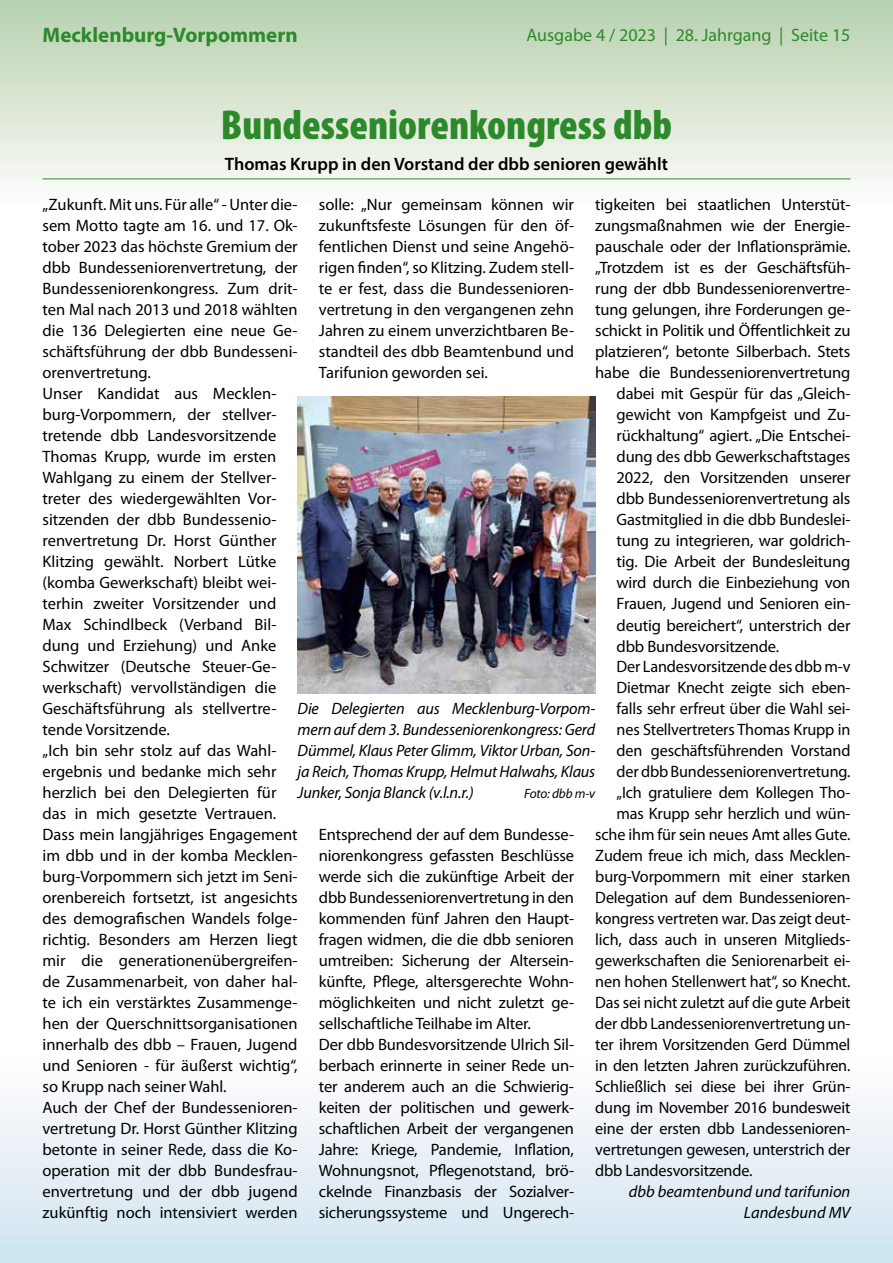
<style>
.page{position:relative;width:893px;height:1263px;background:#fff}
.page>*{position:absolute;margin:0;border:0;box-sizing:border-box;transform-origin:0 0}
.t1{font:900 condensed 42px "Myriad Pro";color:#2c8a2a}
.t2{font:700 21px "Myriad Pro";color:#2c8a2a}
.t3{font:600 18px "Myriad Pro";color:#000}
.t4{font:18px "Myriad Pro";color:#2c8a2a}
.t5{font:16.5px/21px "Myriad Pro";letter-spacing:-.01em;color:#000}
.t6{font:italic 16.5px/21px "Myriad Pro";letter-spacing:-.01em;color:#000;text-align:right}
.t7{font:italic 13.5px "Myriad Pro";letter-spacing:-.01em;color:#000}
</style>
<div class="page">
<div style="left:0;top:1050px;width:893px;height:213px;background:linear-gradient(to bottom,#fffeff,#cfe4ef)"></div>
<div style="left:0;top:0;width:893px;height:213px;background:linear-gradient(to bottom,#b8d1ae,#fdfcfb)"></div>
<svg style="left:0;top:1050px;width:1px;height:213px"></svg>
<svg style="left:0;top:0;width:1px;height:213px"></svg>
<hr style="left:43px;top:179px;width:807px;height:1px;background:#2c8a2a">
<img style="left:298px;top:397px;width:297px;height:296px">
<p class="t2" style="left:43px;top:21px;width:257px">Mecklenburg-Vorpommern</p>
<p class="t4" style="left:526px;top:24px;width:325px">Ausgabe 4 / 2023 | 28. Jahrgang | Seite 15</p>
<h1 class="t1" style="left:221px;top:98px;width:453px">Bundesseniorenkongress dbb</h1>
<p class="t3" style="left:225px;top:153px;width:445px">Thomas Krupp in den Vorstand der dbb senioren gewählt</p>
<p class="t5" style="left:43px;top:194px;width:257px">„Zukunft. Mit uns. Für alle“ - Unter die&shy;sem Motto tagte am 16. und 17. Ok&shy;tober 2023 das höchste Gremium der dbb Bundesseniorenvertretung, der Bundesseniorenkongress. Zum drit&shy;ten Mal nach 2013 und 2018 wählten die 136 Delegierten eine neue Ge&shy;schäftsführung der dbb Bundesseni&shy;orenvertretung.<br>Unser Kandidat aus Mecklen&shy;burg-Vorpommern, der stellver&shy;tretende dbb Landesvorsitzende Thomas Krupp, wurde im ersten Wahlgang zu einem der Stellver&shy;treter des wiedergewählten Vor&shy;sitzenden der dbb Bundessenio&shy;renvertretung Dr. Horst Günther Klitzing gewählt. Norbert Lütke (komba Gewerkschaft) bleibt wei&shy;terhin zweiter Vorsitzender und Max Schindlbeck (Verband Bil&shy;dung und Erziehung) und Anke Schwitzer (Deutsche Steuer-Ge&shy;werkschaft) vervollständigen die Geschäftsführung als stellvertre&shy;tende Vorsitzende.<br>„Ich bin sehr stolz auf das Wahl&shy;ergebnis und bedanke mich sehr herzlich bei den Delegierten für das in mich gesetzte Vertrauen.<br>Dass mein langjähriges Engagement im dbb und in der komba Mecklen&shy;burg-Vorpommern sich jetzt im Seni&shy;orenbereich fortsetzt, ist angesichts des demografischen Wandels folge&shy;richtig. Besonders am Herzen liegt mir die generationenübergreifen&shy;de Zusammenarbeit, von daher hal&shy;te ich ein verstärktes Zusammenge&shy;hen der Querschnittsorganisationen innerhalb des dbb – Frauen, Jugend und Senioren - für äußerst wichtig“, so Krupp nach seiner Wahl.<br>Auch der Chef der Bundessenioren&shy;vertretung Dr. Horst Günther Klitzing betonte in seiner Rede, dass die Ko&shy;operation mit der dbb Bundesfrau&shy;envertretung und der dbb jugend zukünftig noch intensiviert werden</p>
<p class="t5" style="left:319px;top:194px;width:257px;text-align:justify">solle: „Nur gemeinsam können wir zukunftsfeste Lösungen für den öf&shy;fentlichen Dienst und seine Angehö&shy;rigen finden“, so Klitzing. Zudem stell&shy;te er fest, dass die Bundessenioren&shy;vertretung in den vergangenen zehn Jahren zu einem unverzichtbaren Be&shy;standteil des dbb Beamtenbund und Tarifunion geworden sei.</p>
<p class="t5" style="left:595px;top:194px;width:257px">tigkeiten bei staatlichen Unterstüt-</p>
<p class="t5" style="left:595px;top:215px;width:257px">zungsmaßnahmen wie der Energie-</p>
<p class="t5" style="left:595px;top:236px;width:257px">pauschale oder der Inflationsprämie.</p>
<p class="t5" style="left:595px;top:257px;width:257px">„Trotzdem ist es der Geschäftsfüh-</p>
<p class="t5" style="left:595px;top:278px;width:257px">rung der dbb Bundesseniorenvertre-</p>
<p class="t5" style="left:595px;top:299px;width:257px">tung gelungen, ihre Forderungen ge-</p>
<p class="t5" style="left:595px;top:320px;width:257px">schickt in Politik und Öffentlichkeit zu</p>
<p class="t5" style="left:595px;top:341px;width:257px">platzieren“, betonte Silberbach. Stets</p>
<p class="t5" style="left:595px;top:362px;width:257px">habe die Bundesseniorenvertretung</p>
<p class="t5" style="left:617px;top:383px;width:235px">dabei mit Gespür für das „Gleich-</p>
<p class="t5" style="left:617px;top:404px;width:235px">gewicht von Kampfgeist und Zu-</p>
<p class="t5" style="left:617px;top:425px;width:235px">rückhaltung“ agiert. „Die Entschei-</p>
<p class="t5" style="left:617px;top:446px;width:235px">dung des dbb Gewerkschaftstages</p>
<p class="t5" style="left:617px;top:467px;width:235px">2022, den Vorsitzenden unserer</p>
<p class="t5" style="left:617px;top:488px;width:235px">dbb Bundesseniorenvertretung als</p>
<p class="t5" style="left:617px;top:509px;width:235px">Gastmitglied in die dbb Bundeslei-</p>
<p class="t5" style="left:617px;top:530px;width:235px">tung zu integrieren, war goldrich-</p>
<p class="t5" style="left:617px;top:551px;width:235px">tig. Die Arbeit der Bundesleitung</p>
<p class="t5" style="left:617px;top:572px;width:235px">wird durch die Einbeziehung von</p>
<p class="t5" style="left:617px;top:593px;width:235px">Frauen, Jugend und Senioren ein-</p>
<p class="t5" style="left:617px;top:614px;width:235px">deutig bereichert“, unterstrich der</p>
<p class="t5" style="left:617px;top:635px;width:164px">dbb Bundesvorsitzende.</p>
<p class="t5" style="left:617px;top:656px;width:235px">Der Landesvorsitzende des dbb m-v</p>
<p class="t5" style="left:617px;top:677px;width:235px">Dietmar Knecht zeigte sich eben-</p>
<p class="t5" style="left:617px;top:698px;width:235px">falls sehr erfreut über die Wahl sei-</p>
<p class="t5" style="left:617px;top:719px;width:235px">nes Stellvertreters Thomas Krupp in</p>
<p class="t5" style="left:617px;top:740px;width:235px">den geschäftsführenden Vorstand</p>
<p class="t5" style="left:617px;top:761px;width:235px">der dbb Bundesseniorenvertretung.</p>
<p class="t5" style="left:617px;top:782px;width:235px">„Ich gratuliere dem Kollegen Tho-</p>
<p class="t5" style="left:617px;top:803px;width:235px">mas Krupp sehr herzlich und wün-</p>
<p class="t5" style="left:595px;top:824px;width:257px">sche ihm für sein neues Amt alles Gute.</p>
<p class="t5" style="left:595px;top:845px;width:257px">Zudem freue ich mich, dass Mecklen-</p>
<p class="t5" style="left:595px;top:866px;width:257px">burg-Vorpommern mit einer starken</p>
<p class="t5" style="left:595px;top:887px;width:257px">Delegation auf dem Bundessenioren-</p>
<p class="t5" style="left:595px;top:908px;width:257px">kongress vertreten war. Das zeigt deut-</p>
<p class="t5" style="left:595px;top:929px;width:257px">lich, dass auch in unseren Mitglieds-</p>
<p class="t5" style="left:595px;top:950px;width:257px">gewerkschaften die Seniorenarbeit ei-</p>
<p class="t5" style="left:595px;top:971px;width:257px">nen hohen Stellenwert hat“, so Knecht.</p>
<p class="t5" style="left:595px;top:992px;width:257px">Das sei nicht zuletzt auf die gute Arbeit</p>
<p class="t5" style="left:595px;top:1013px;width:257px">der dbb Landesseniorenvertretung un-</p>
<p class="t5" style="left:595px;top:1034px;width:257px">ter ihrem Vorsitzenden Gerd Dümmel</p>
<p class="t5" style="left:595px;top:1055px;width:257px">in den letzten Jahren zurückzuführen.</p>
<p class="t5" style="left:595px;top:1076px;width:257px">Schließlich sei diese bei ihrer Grün-</p>
<p class="t5" style="left:595px;top:1097px;width:257px">dung im November 2016 bundesweit</p>
<p class="t5" style="left:595px;top:1118px;width:257px">eine der ersten dbb Landessenioren-</p>
<p class="t5" style="left:595px;top:1139px;width:257px">vertretungen gewesen, unterstrich der</p>
<p class="t5" style="left:595px;top:1160px;width:159px">dbb Landesvorsitzende.</p>
<p class="t6" style="left:629px;top:1181px;width:223px">dbb beamtenbund und tarifunion<br>Landesbund MV</p>
<p class="t6" style="left:298px;top:698px;width:299px;text-align:justify">Die Delegierten aus Mecklenburg-Vorpom&shy;mern auf dem 3. Bundesseniorenkongress: Gerd Dümmel, Klaus Peter Glimm, Viktor Urban, Son&shy;ja Reich, Thomas Krupp, Helmut Halwahs, Klaus Junker, Sonja Blanck (v.l.n.r.)</p>
<p class="t7" style="left:524px;top:785px;width:73px">Foto: dbb m-v</p>
<p class="t5" style="left:319px;top:824px;width:257px">Entsprechend der auf dem Bundesse&shy;niorenkongress gefassten Beschlüsse werde sich die zukünftige Arbeit der dbb Bundesseniorenvertretung in den kommenden fünf Jahren den Haupt&shy;fragen widmen, die die dbb senioren umtreiben: Sicherung der Altersein&shy;künfte, Pflege, altersgerechte Wohn&shy;möglichkeiten und nicht zuletzt ge&shy;sellschaftliche Teilhabe im Alter.<br>Der dbb Bundesvorsitzende Ulrich Sil&shy;berbach erinnerte in seiner Rede un&shy;ter anderem auch an die Schwierig&shy;keiten der politischen und gewerk&shy;schaftlichen Arbeit der vergangenen Jahre: Kriege, Pandemie, Inflation, Wohnungsnot, Pflegenotstand, brö&shy;ckelnde Finanzbasis der Sozialver&shy;sicherungssysteme und Ungerech-</p>
</div>
